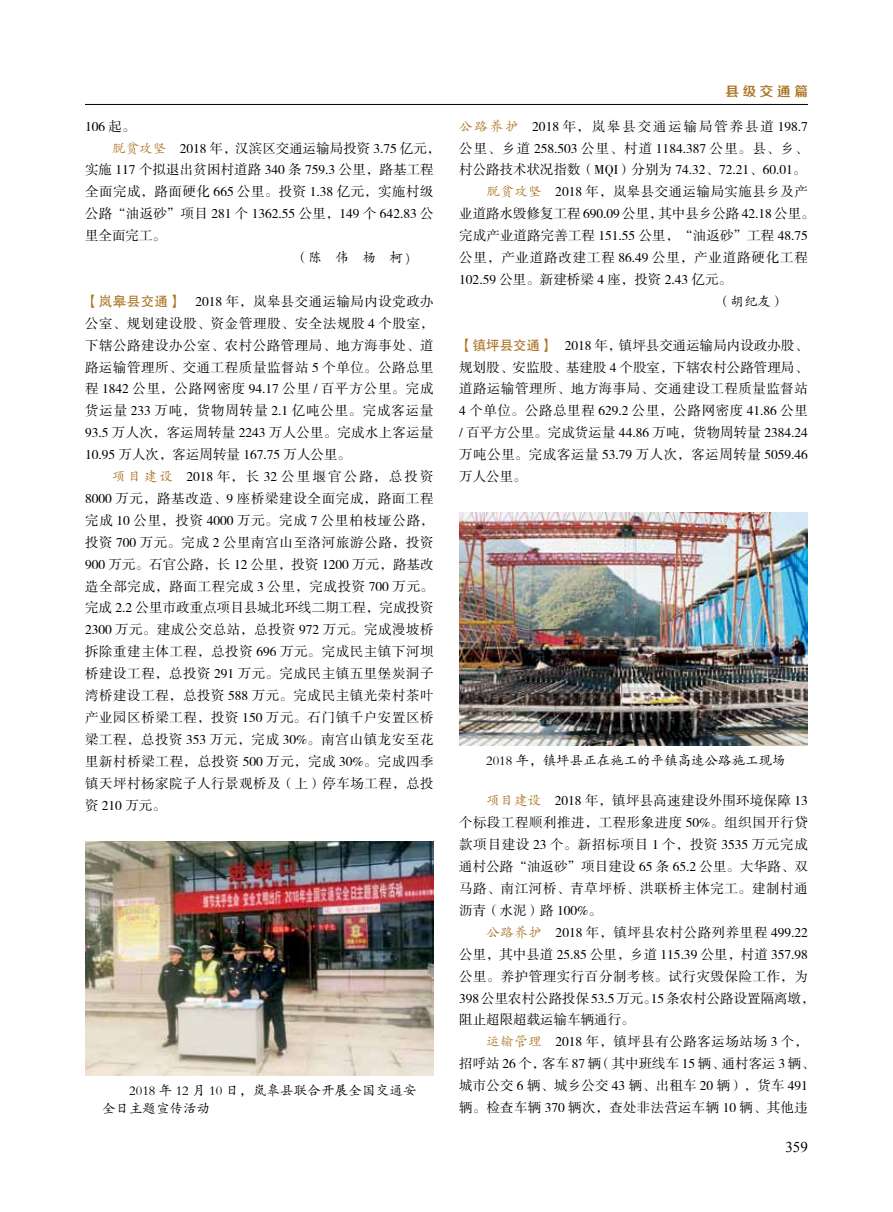
<style>
.page{position:relative;width:893px;height:1212px;background:#fff}
.page>*{position:absolute;margin:0;border:0;box-sizing:border-box;transform-origin:0 0}
.t1{font:15px "Times New Roman";color:#000}
.t2{font:13.5px/21.9px "FZSSK GBK1 0";letter-spacing:.005em;color:#000;text-align:justify}
.t3{font:13.5px/18px "FZKTK GBK1 0";color:#000}
.t4{font:13.5px "FZSSK GBK1 0";letter-spacing:.04em;color:#000}
.t5{font:13.5px "FZSSK GBK1 0";letter-spacing:.135em;color:#000}
.t6{font:13.5px "FZSSK GBK1 0";letter-spacing:.06em;color:#000}
.t7{font:13.5px "FZSSK GBK1 0";letter-spacing:.035em;color:#000}
.t8{font:13.5px "FZZZHONGJW GB1 0";letter-spacing:.275em;color:#aa7322}
.s1{font-family:"FZKTK GBK1 0";color:#aa7322}
.s2{font-family:"FZHTK GBK1 0";color:#aa7322}
</style>
<div class="page">
<hr style="left:85px;top:104px;width:723px;height:1px;background:#000">
<img style="left:85px;top:841px;width:349px;height:234px">
<img style="left:459px;top:513px;width:349px;height:232px">
<p class="t2" style="left:85px;top:116px;width:52px">106 起。</p>
<p class="t2" style="left:112px;top:138px;width:330px"><span class="s1">脱贫攻坚　</span>2018 年，汉滨区交通运输局投资 3.75 亿元，</p>
<p class="t2" style="left:85px;top:160px;width:350px">实施 117 个拟退出贫困村道路 340 条 759.3 公里，路基工程</p>
<p class="t4" style="left:85px;top:185px;width:350px">全面完成，路面硬化 665 公里。投资 1.38 亿元，实施村级</p>
<p class="t2" style="left:85px;top:203px;width:350px">公路“油返砂”项目 281 个 1362.55 公里，149 个 642.83 公</p>
<p class="t2" style="left:85px;top:225px;width:82px">里全面完工。</p>
<p class="t3" style="left:295px;top:249px;width:117px">（陈　伟　杨　柯 )</p>
<p class="t2" style="left:85px;top:291px;width:350px"><span class="s2">【岚皋县交通】　</span>2018 年，岚皋县交通运输局内设党政办公室、规划建设股、资金管理股、安全法规股 4 个股室，下辖公路建设办公室、农村公路管理局、地方海事处、道路运输管理所、交通工程质量监督站 5 个单位。公路总里程 1842 公里，公路网密度 94.17 公里 / 百平方公里。完成货运量 233 万吨，货物周转量 2.1 亿吨公里。完成客运量93.5 万人次，客运周转量 2243 万人公里。完成水上客运量10.95 万人次，客运周转量 167.75 万人公里。</p>
<p class="t2" style="left:85px;top:466px;width:350px;text-indent:27px"><span class="s1">项目建设　</span>2018 年，长 32 公里堰官公路，总投资8000 万元，路基改造、9 座桥梁建设全面完成，路面工程完成 10 公里，投资 4000 万元。完成 7 公里柏枝垭公路，投资 700 万元。完成 2 公里南宫山至洛河旅游公路，投资900 万元。石官公路，长 12 公里，投资 1200 万元，路基改造全部完成，路面工程完成 3 公里，完成投资 700 万元。完成 2.2 公里市政重点项目县城北环线二期工程，完成投资2300 万元。建成公交总站，总投资 972 万元。完成漫坡桥拆除重建主体工程，总投资 696 万元。完成民主镇下河坝桥建设工程，总投资 291 万元。完成民主镇五里堡炭洞子湾桥建设工程，总投资 588 万元。完成民主镇光荣村茶叶产业园区桥梁工程，投资 150 万元。石门镇千户安置区桥梁工程，总投资 353 万元，完成 30%。南宫山镇龙安至花里新村桥梁工程，总投资 500 万元，完成 30%。完成四季镇天坪村杨家院子人行景观桥及（上）停车场工程，总投资 210 万元。</p>
<p class="t3" style="left:102px;top:1082px;width:316px;text-indent:27px">2018 年 12 月 10 日，岚皋县联合开展全国交通安全日主题宣传活动</p>
<p class="t8" style="left:725px;top:84px;width:84px">县级交通篇</p>
<p class="t5" style="left:459px;top:119px;width:350px"><span class="s1">公路养护　</span>2018 年，岚皋县交通运输局管养县道 198.7</p>
<p class="t2" style="left:459px;top:138px;width:350px">公里、乡道 258.503 公里、村道 1184.387 公里。县、乡、</p>
<p class="t2" style="left:459px;top:160px;width:349px">村公路技术状况指数（MQI）分别为 74.32、72.21、60.01。</p>
<p class="t7" style="left:486px;top:185px;width:323px"><span class="s1">脱贫攻坚　</span>2018 年，岚皋县交通运输局实施县乡及产</p>
<p class="t2" style="left:459px;top:203px;width:357px">业道路水毁修复工程 690.09 公里，其中县乡公路 42.18 公里。</p>
<p class="t2" style="left:459px;top:225px;width:350px">完成产业道路完善工程 151.55 公里，“油返砂”工程 48.75</p>
<p class="t6" style="left:459px;top:250px;width:350px">公里，产业道路改建工程 86.49 公里，产业道路硬化工程</p>
<p class="t2" style="left:459px;top:269px;width:274px">102.59 公里。新建桥梁 4 座，投资 2.43 亿元。</p>
<p class="t3" style="left:717px;top:293px;width:69px">（胡纪友）</p>
<p class="t2" style="left:459px;top:335px;width:350px"><span class="s2">【镇坪县交通】　</span>2018 年，镇坪县交通运输局内设政办股、规划股、安监股、基建股 4 个股室，下辖农村公路管理局、道路运输管理所、地方海事局、交通建设工程质量监督站4 个单位。公路总里程 629.2 公里，公路网密度 41.86 公里/ 百平方公里。完成货运量 44.86 万吨，货物周转量 2384.24万吨公里。完成客运量 53.79 万人次，客运周转量 5059.46万人公里。</p>
<p class="t3" style="left:486px;top:752px;width:301px">2018 年，镇坪县正在施工的平镇高速公路施工现场</p>
<p class="t2" style="left:459px;top:790px;width:350px;text-indent:27px"><span class="s1">项目建设　</span>2018 年，镇坪县高速建设外围环境保障 13个标段工程顺利推进，工程形象进度 50%。组织国开行贷款项目建设 23 个。新招标项目 1 个，投资 3535 万元完成通村公路“油返砂”项目建设 65 条 65.2 公里。大华路、双马路、南江河桥、青草坪桥、洪联桥主体完工。建制村通沥青（水泥）路 100%。</p>
<p class="t2" style="left:459px;top:922px;width:357px;text-align:left;text-indent:27px"><span class="s1">公路养护　</span>2018 年，镇坪县农村公路列养里程 499.22公里，其中县道 25.85 公里，乡道 115.39 公里，村道 357.98公里。养护管理实行百分制考核。试行灾毁保险工作，为<br>398公里农村公路投保 53.5万元。15条农村公路设置隔离墩，阻止超限超载运输车辆通行。</p>
<p class="t2" style="left:459px;top:1031px;width:357px;text-align:left;text-indent:27px"><span class="s1">运输管理　</span>2018 年，镇坪县有公路客运场站场 3 个，招呼站 26 个，客车 87 辆（其中班线车 15 辆、通村客运 3 辆、城市公交 6 辆、城乡公交 43 辆、出租车 20 辆），货车 491辆。检查车辆 370 辆次，查处非法营运车辆 10 辆、其他违</p>
<p class="t1" style="left:785px;top:1137px;width:24px">359</p>
</div>
